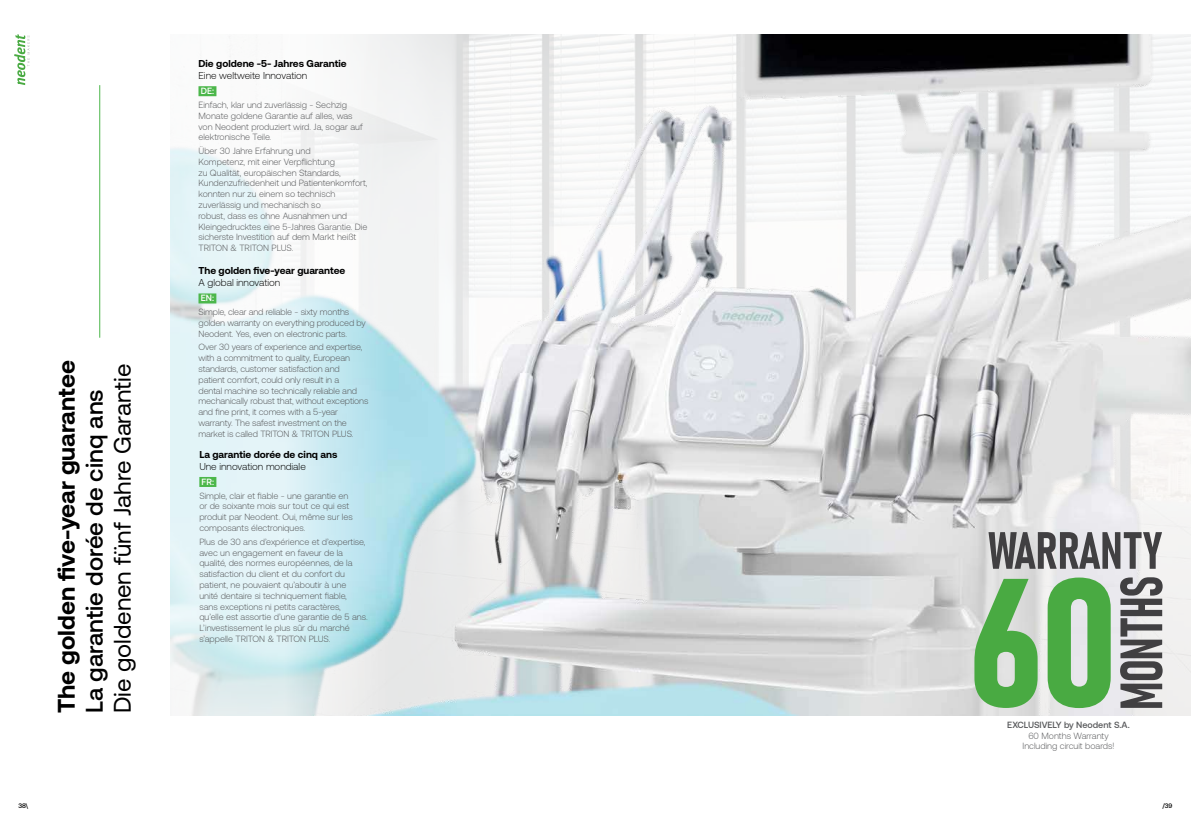
<style>
.page{position:relative;width:1191px;height:823px;background:#fff}
.page>*{position:absolute;margin:0;border:0;box-sizing:border-box;transform-origin:0 0}
.t1{font:24px "Aeonik Pro";color:#000}
.t2{font:700 24px "Aeonik Pro";color:#000}
.t3{font:500 24px "Aeonik Pro";color:#000}
.t4{font:700 10px "Aeonik Pro";color:#000}
.t5{font:300 10px "Aeonik Pro";color:#000}
.t6{font:300 9px/10.8px "Aeonik Pro";color:#58595b}
.t7{font:500 9px "Aeonik Pro";color:#58595b}
.t8{font:500 9px "Aeonik Pro";color:#fff}
.t9{font:500 6.5px "Aeonik Pro";color:#000}
</style>
<div class="page">
<svg style="left:14px;top:34px;width:16px;height:51px"></svg>
<img style="left:390px;top:34px;width:801px;height:680px">
<hr style="left:99px;top:85px;width:1px;height:252px;background:#4cb74b">
<svg style="left:170px;top:34px;width:220px;height:680px"></svg>
<div style="left:198px;top:86px;width:18px;height:10px;background:#4cb74b"></div>
<div style="left:198px;top:293px;width:18px;height:10px;background:#4cb74b"></div>
<div style="left:199px;top:476px;width:17px;height:10px;background:#4cb74b"></div>
<svg style="left:988px;top:531px;width:174px;height:37px;background:#8e8d8f"></svg>
<svg style="left:1120px;top:577px;width:42px;height:130px;background:#898889"></svg>
<svg style="left:974px;top:578px;width:63px;height:129px;background:#7fbc7b"></svg>
<svg style="left:1047px;top:577px;width:63px;height:130px;background:#72b96d"></svg>
<h1 class="t2" style="left:53px;top:712px;width:354px;rotate:-90deg">The golden five-year guarantee</h1>
<h1 class="t1" style="left:109px;top:712px;width:351px;rotate:-90deg">Die goldenen fünf Jahre Garantie</h1>
<h1 class="t3" style="left:81px;top:712px;width:325px;rotate:-90deg">La garantie dorée de cinq ans</h1>
<p class="t4" style="left:198px;top:58px;width:150px">Die goldene -5- Jahres Garantie</p>
<p class="t5" style="left:198px;top:70px;width:110px">Eine weltweite Innovation</p>
<p class="t8" style="left:201px;top:86px;width:15px">DE:</p>
<p class="t6" style="left:198px;top:99px;width:166px">Einfach, klar und zuverlässig - Sechzig Monate goldene Garantie auf alles, was von Neodent produziert wird. Ja, sogar auf elektronische Teile.</p>
<p class="t6" style="left:198px;top:145px;width:170px">Über 30 Jahre Erfahrung und<br>Kompetenz, mit einer Verpflichtung<br>zu Qualität, europäischen Standards, Kundenzufriedenheit und Patientenkomfort, konnten nur zu einem so technisch zuverlässig und mechanisch so<br>robust, dass es ohne Ausnahmen und Kleingedrucktes eine 5-Jahres Garantie. Die sicherste Investition auf dem Markt heißt TRITON &amp; TRITON PLUS.</p>
<p class="t4" style="left:198px;top:265px;width:148px">The golden five-year guarantee</p>
<p class="t5" style="left:198px;top:277px;width:83px">A global innovation</p>
<p class="t8" style="left:201px;top:293px;width:15px">EN:</p>
<p class="t6" style="left:198px;top:306px;width:169px">Simple, clear and reliable - sixty months golden warranty on everything produced by<br>Neodent. Yes, even on electronic parts.</p>
<p class="t6" style="left:198px;top:342px;width:171px">Over 30 years of experience and expertise, with a commitment to quality, European standards, customer satisfaction and patient comfort, could only result in a<br>dental machine so technically reliable and mechanically robust that, without exceptions and fine print, it comes with a 5-year warranty. The safest investment on the market is called TRITON &amp; TRITON PLUS.</p>
<p class="t4" style="left:199px;top:448px;width:139px">La garantie dorée de cinq ans</p>
<p class="t5" style="left:199px;top:460px;width:108px">Une innovation mondiale</p>
<p class="t8" style="left:202px;top:476px;width:14px">FR:</p>
<p class="t6" style="left:199px;top:490px;width:155px">Simple, clair et fiable - une garantie en or de soixante mois sur tout ce qui est produit par Neodent. Oui, même sur les composants électroniques.</p>
<p class="t6" style="left:199px;top:536px;width:170px">Plus de 30 ans d’expérience et d’expertise, avec un engagement en faveur de la qualité, des normes européennes, de la satisfaction du client et du confort du patient, ne pouvaient qu’aboutir à une<br>unité dentaire si techniquement fiable,<br>sans exceptions ni petits caractères,<br>qu’elle est assortie d’une garantie de 5 ans.<br>L’investissement le plus sûr du marché s’appelle TRITON &amp; TRITON PLUS.</p>
<p class="t7" style="left:1007px;top:719px;width:124px">EXCLUSIVELY by Neodent S.A.</p>
<p class="t6" style="left:1022px;top:729px;width:93px;text-align:center">60 Months Warranty<br>Including circuit boards!</p>
<p class="t9" style="left:19px;top:801px;width:11px">38\</p>
<p class="t9" style="left:1162px;top:801px;width:11px">/39</p>
</div>
